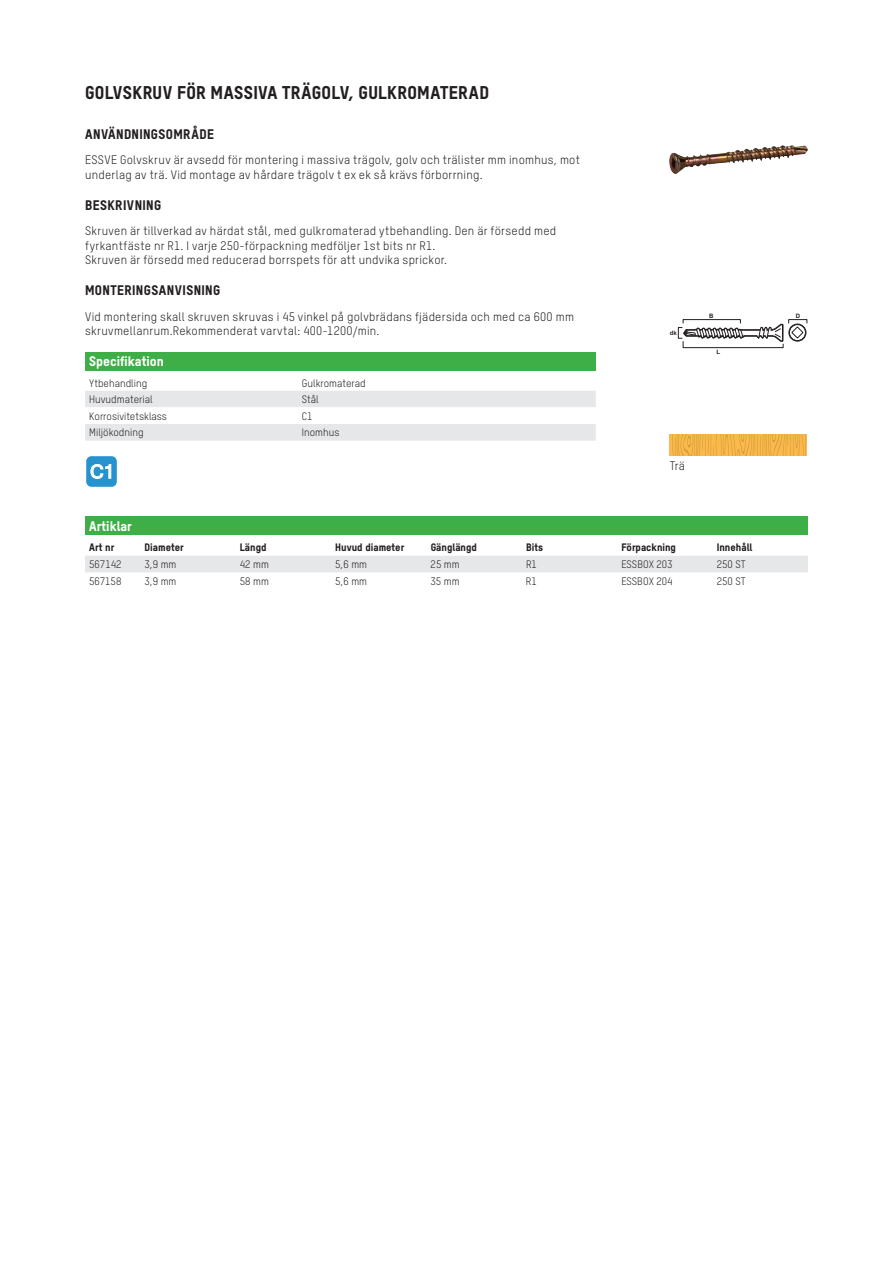
<style>
.page{position:relative;width:893px;height:1263px;background:#fff}
.page>*{position:absolute;margin:0;border:0;box-sizing:border-box;transform-origin:0 0}
.t1{font:18.75px "Microsoft Sans Serif";color:#fff}
.t2{font:18px "T Star Pro Heavy";letter-spacing:.015em;color:#231f20}
.t3{font:13.5px "T Star Pro Heavy";letter-spacing:.03em;color:#231f20}
.t4{font:13.5px "T Star Pro Heavy";color:#fff}
.t5{font:12px/14.4px "T Star Pro Regular";letter-spacing:.025em;color:#231f20}
.t6{font:10.5px "T Star Pro Regular";color:#231f20}
.t7{font:10.5px "T Star Pro Heavy";color:#231f20}
.t8{font:700 6px "Arial";color:#231f20}
</style>
<div class="page">
<div style="left:85px;top:352px;width:511px;height:18px;background:#3eae46"></div>
<svg style="left:85px;top:391px;width:511px;height:50px"></svg>
<div style="left:86px;top:456px;width:31px;height:31px;background:#2693ce;border-radius:6px"></div>
<div style="left:85px;top:455px;width:33px;height:33px;border:1px solid #fff;border-radius:6px"></div>
<svg style="left:90px;top:464px;width:22px;height:15px"></svg>
<img style="left:670px;top:145px;width:137px;height:29px">
<div style="left:788px;top:324px;width:18px;height:18px;border:2px solid #231f20;border-radius:50%"></div>
<div style="left:789px;top:325px;width:16px;height:16px;background:#292526;border-radius:50%"></div>
<div style="left:789px;top:324px;width:17px;height:17px;border:1px solid #231f20;border-radius:50%"></div>
<svg style="left:791px;top:326px;width:13px;height:13px"></svg>
<div style="left:788px;top:319px;width:19px;height:4px;border:1px solid #231f20"></div>
<svg style="left:678px;top:319px;width:106px;height:29px"></svg>
<div style="left:670px;top:434px;width:137px;height:21px;background:#fcb94b"></div>
<svg style="left:672px;top:434px;width:134px;height:21px"></svg>
<div style="left:85px;top:516px;width:723px;height:19px;background:#3eae46"></div>
<div style="left:85px;top:556px;width:723px;height:16px;background:#e6e7e9"></div>
<h2 class="t2" style="left:85px;top:79px;width:405px">GOLVSKRUV FÖR MASSIVA TRÄGOLV, GULKROMATERAD</h2>
<p class="t3" style="left:85px;top:123px;width:130px">ANVÄNDNINGSOMRÅDE</p>
<p class="t5" style="left:85px;top:152px;width:496px">ESSVE Golvskruv är avsedd för montering i massiva trägolv, golv och trälister mm inomhus, mot underlag av trä. Vid montage av hårdare trägolv t ex ek så krävs förborrning.</p>
<p class="t3" style="left:85px;top:194px;width:78px">BESKRIVNING</p>
<p class="t5" style="left:85px;top:223px;width:473px">Skruven är tillverkad av härdat stål, med gulkromaterad ytbehandling. Den är försedd med fyrkantfäste nr R1. I varje 250-förpackning medföljer 1st bits nr R1.<br>Skruven är försedd med reducerad borrspets för att undvika sprickor.</p>
<p class="t3" style="left:85px;top:280px;width:137px">MONTERINGSANVISNING</p>
<p class="t5" style="left:85px;top:309px;width:490px">Vid montering skall skruven skruvas i 45 vinkel på golvbrädans fjädersida och med ca 600 mm skruvmellanrum.Rekommenderat varvtal: 400-1200/min.</p>
<p class="t4" style="left:89px;top:351px;width:76px">Specifikation</p>
<p class="t6" style="left:89px;top:375px;width:59px">Ytbehandling</p>
<p class="t6" style="left:302px;top:375px;width:65px">Gulkromaterad</p>
<p class="t6" style="left:89px;top:392px;width:65px">Huvudmaterial</p>
<p class="t6" style="left:302px;top:392px;width:18px">Stål</p>
<p class="t6" style="left:89px;top:409px;width:79px">Korrosivitetsklass</p>
<p class="t6" style="left:302px;top:409px;width:12px">C1</p>
<p class="t6" style="left:89px;top:425px;width:56px">Miljökodning</p>
<p class="t6" style="left:302px;top:425px;width:39px">Inomhus</p>
<h1 class="t1" style="left:90px;top:459px;width:25px">C1</h1>
<p class="t8" style="left:670px;top:329px;width:9px">dk</p>
<p class="t8" style="left:709px;top:311px;width:6px">B</p>
<p class="t8" style="left:796px;top:311px;width:6px">D</p>
<p class="t8" style="left:717px;top:347px;width:5px">L</p>
<p class="t5" style="left:670px;top:458px;width:17px">Trä</p>
<p class="t4" style="left:89px;top:515px;width:44px">Artiklar</p>
<p class="t7" style="left:89px;top:540px;width:26px">Art nr</p>
<p class="t7" style="left:145px;top:540px;width:41px">Diameter</p>
<p class="t7" style="left:240px;top:540px;width:28px">Längd</p>
<p class="t7" style="left:335px;top:540px;width:70px">Huvud diameter</p>
<p class="t7" style="left:431px;top:540px;width:48px">Gänglängd</p>
<p class="t7" style="left:526px;top:540px;width:18px">Bits</p>
<p class="t7" style="left:621px;top:540px;width:56px">Förpackning</p>
<p class="t7" style="left:717px;top:540px;width:37px">Innehåll</p>
<p class="t6" style="left:89px;top:557px;width:34px">567142</p>
<p class="t6" style="left:145px;top:557px;width:33px">3,9 mm</p>
<p class="t6" style="left:240px;top:557px;width:31px">42 mm</p>
<p class="t6" style="left:335px;top:557px;width:33px">5,6 mm</p>
<p class="t6" style="left:431px;top:557px;width:31px">25 mm</p>
<p class="t6" style="left:526px;top:557px;width:12px">R1</p>
<p class="t6" style="left:621px;top:557px;width:53px">ESSBOX 203</p>
<p class="t6" style="left:717px;top:557px;width:30px">250 ST</p>
<p class="t6" style="left:89px;top:574px;width:34px">567158</p>
<p class="t6" style="left:145px;top:574px;width:33px">3,9 mm</p>
<p class="t6" style="left:240px;top:574px;width:31px">58 mm</p>
<p class="t6" style="left:335px;top:574px;width:33px">5,6 mm</p>
<p class="t6" style="left:431px;top:574px;width:31px">35 mm</p>
<p class="t6" style="left:526px;top:574px;width:12px">R1</p>
<p class="t6" style="left:621px;top:574px;width:53px">ESSBOX 204</p>
<p class="t6" style="left:717px;top:574px;width:30px">250 ST</p>
</div>
